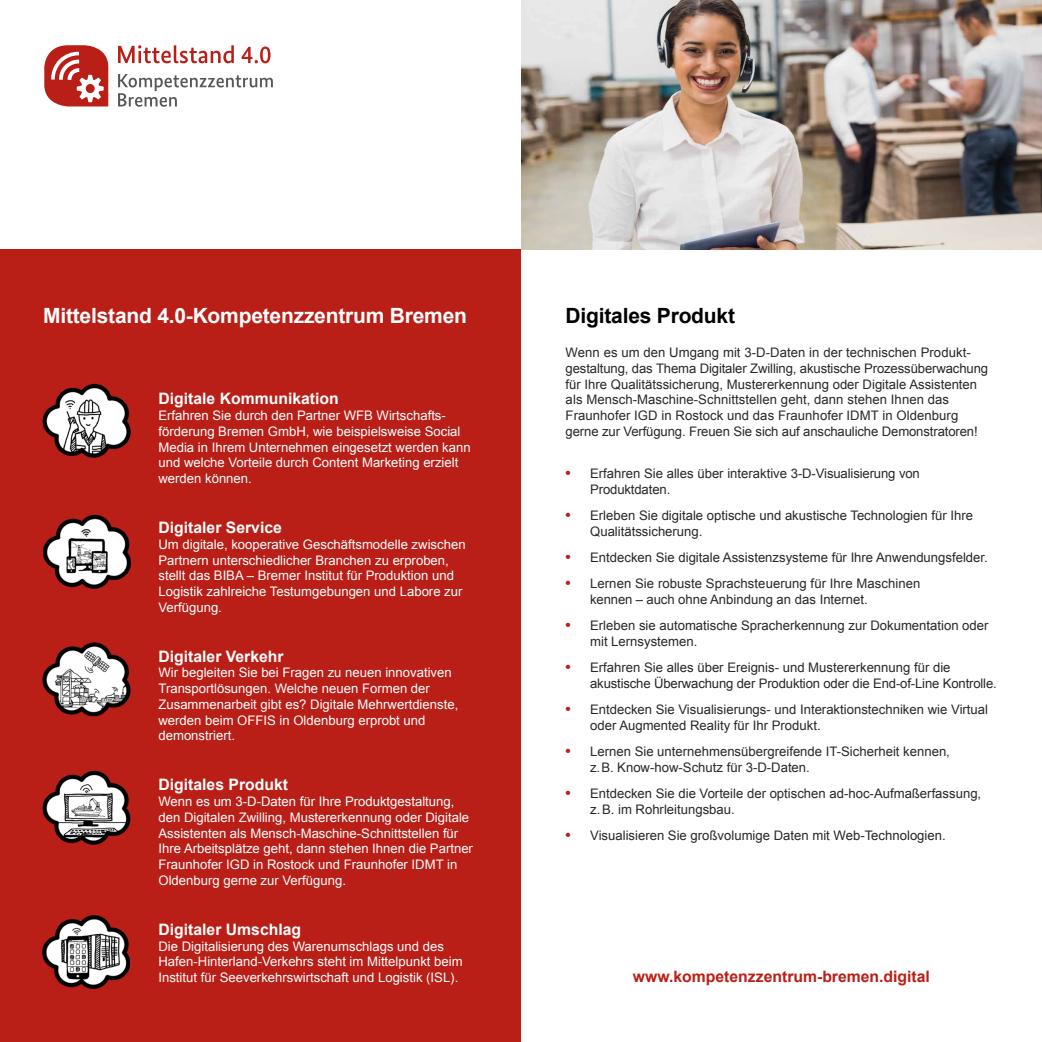
<style>
.page{position:relative;width:1042px;height:1042px;background:#fff}
.page>*{position:absolute;margin:0;border:0;box-sizing:border-box;transform-origin:0 0}
.t1{font:700 21px "Arial";letter-spacing:-.01em;color:#fff}
.t2{font:700 21px "Arial";letter-spacing:-.01em;color:#000}
.t3{font:700 15.75px "Arial";color:#fff}
.t4{font:700 15.75px "Arial";color:#b91f17}
.t5{font:13.12px/15.8px "Arial";color:#282829}
.t6{font:13.12px/15.8px "Arial";color:#fff}
.s1{font-weight:700;font-size:14.88px;color:#b91f17}
</style>
<div class="page">
<div style="left:0;top:249px;width:521px;height:793px;background:#b91f17"></div>
<img style="left:521px;top:0;width:521px;height:249px">
<img style="left:42px;top:384px;width:88px;height:73px">
<img style="left:42px;top:514px;width:88px;height:74px">
<img style="left:42px;top:642px;width:88px;height:75px">
<img style="left:42px;top:770px;width:88px;height:75px">
<img style="left:42px;top:915px;width:87px;height:74px">
<svg style="left:118px;top:45px;width:152px;height:18px"></svg>
<svg style="left:118px;top:74px;width:155px;height:33px"></svg>
<svg style="left:44px;top:45px;width:64px;height:61px"></svg>
<h1 class="t1" style="left:43px;top:302px;width:425px">Mittelstand 4.0-Kompetenzzentrum Bremen</h1>
<p class="t3" style="left:158px;top:388px;width:182px">Digitale Kommunikation</p>
<p class="t6" style="left:158px;top:408px;width:314px">Erfahren Sie durch den Partner WFB Wirtschafts&shy;förderung Bremen GmbH, wie beispielsweise Social Media in Ihrem Unternehmen eingesetzt werden kann und welche Vorteile durch Content Marketing erzielt werden können.</p>
<p class="t3" style="left:158px;top:517px;width:125px">Digitaler Service</p>
<p class="t6" style="left:158px;top:536px;width:309px">Um digitale, kooperative Geschäftsmodelle zwischen Partnern unterschiedlicher Branchen zu erproben, stellt das BIBA – Bremer Institut für Produktion und Logistik zahlreiche Testumgebungen und Labore zur Verfügung.</p>
<p class="t3" style="left:158px;top:645px;width:127px">Digitaler Verkehr</p>
<p class="t6" style="left:158px;top:665px;width:301px">Wir begleiten Sie bei Fragen zu neuen innovativen Transportlösungen. Welche neuen Formen der Zusammenarbeit gibt es? Digitale Mehrwertdienste, werden beim OFFIS in Oldenburg erprobt und demonstriert.</p>
<p class="t3" style="left:158px;top:774px;width:131px">Digitales Produkt</p>
<p class="t6" style="left:158px;top:794px;width:316px">Wenn es um 3-D-Daten für Ihre Produktgestaltung, den Digitalen Zwilling, Mustererkennung oder Digitale Assistenten als Mensch-Maschine-Schnittstellen für Ihre Arbeitsplätze geht, dann stehen Ihnen die Partner Fraunhofer IGD in Rostock und Fraunhofer IDMT in Oldenburg gerne zur Verfügung.</p>
<p class="t3" style="left:158px;top:918px;width:144px">Digitaler Umschlag</p>
<p class="t6" style="left:158px;top:938px;width:306px">Die Digitalisierung des Warenumschlags und des<br>Hafen-Hinterland-Verkehrs steht im Mittelpunkt beim<br>Institut für Seeverkehrswirtschaft und Logistik (ISL).</p>
<h1 class="t2" style="left:566px;top:302px;width:171px">Digitales Produkt</h1>
<p class="t5" style="left:566px;top:345px;width:424px">Wenn es um den Umgang mit 3-D-Daten in der technischen Produkt&shy;gestaltung, das Thema Digitaler Zwilling, akustische Prozessüberwachung für Ihre Qualitätssicherung, Mustererkennung oder Digitale Assistenten als Mensch-Maschine-Schnittstellen geht, dann stehen Ihnen das Fraunhofer IGD in Rostock und das Fraunhofer IDMT in Oldenburg gerne zur Verfügung. Freuen Sie sich auf anschauliche Demonstratoren!</p>
<p class="t5" style="left:590px;top:465px;width:331px;text-indent:-25px"><span class="s1">•</span> Erfahren Sie alles über interaktive 3-D-Visualisierung von<br>Produktdaten.</p>
<p class="t5" style="left:590px;top:507px;width:384px;text-indent:-25px"><span class="s1">•</span> Erleben Sie digitale optische und akustische Technologien für Ihre<br>Qualitätssicherung.</p>
<p class="t5" style="left:566px;top:549px;width:424px"><span class="s1">•</span> Entdecken Sie digitale Assistenzsysteme für Ihre Anwendungsfelder.</p>
<p class="t5" style="left:590px;top:576px;width:332px;text-indent:-24px"><span class="s1">•</span> Lernen Sie robuste Sprachsteuerung für Ihre Maschinen kennen – auch ohne Anbindung an das Internet.</p>
<p class="t5" style="left:590px;top:618px;width:400px;text-indent:-25px"><span class="s1">•</span> Erleben sie automatische Spracherkennung zur Dokumentation oder mit Lernsystemen.</p>
<p class="t5" style="left:590px;top:660px;width:408px;text-indent:-25px"><span class="s1">•</span> Erfahren Sie alles über Ereignis- und Mustererkennung für die akustische Überwachung der Produktion oder die End-of-Line Kontrolle.</p>
<p class="t5" style="left:590px;top:702px;width:399px;text-indent:-25px"><span class="s1">•</span> Entdecken Sie Visualisierungs- und Interaktionstechniken wie Virtual oder Augmented Reality für Ihr Produkt.</p>
<p class="t5" style="left:590px;top:744px;width:361px;text-indent:-25px"><span class="s1">•</span> Lernen Sie unternehmensübergreifende IT-Sicherheit kennen, z.B. Know-how-Schutz für 3-D-Daten.</p>
<p class="t5" style="left:590px;top:786px;width:393px;text-indent:-25px"><span class="s1">•</span> Entdecken Sie die Vorteile der optischen ad-hoc-Aufmaßerfassung, z.B. im Rohrleitungsbau.</p>
<p class="t5" style="left:566px;top:828px;width:382px"><span class="s1">•</span> Visualisieren Sie großvolumige Daten mit Web-Technologien.</p>
<p class="t4" style="left:633px;top:966px;width:298px">www.kompetenzzentrum-bremen.digital</p>
</div>
